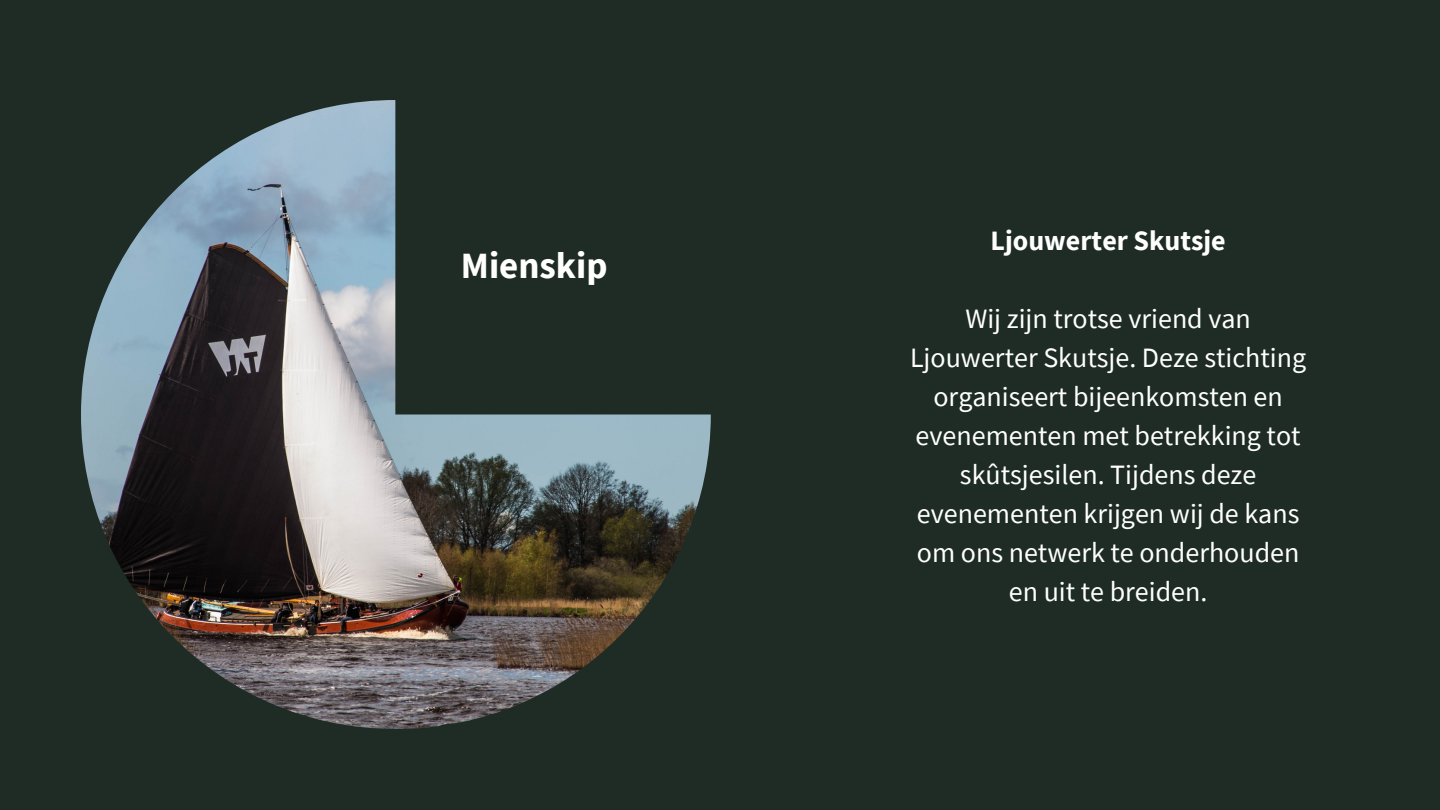
<style>
.page{position:relative;width:1440px;height:810px;background:#1e2c25}
.page>*{position:absolute;margin:0;border:0;box-sizing:border-box;transform-origin:0 0}
.t1{font:700 37px "Source Sans Pro";color:#fff}
.t2{font:28px/39px "Source Sans Pro";color:#fff;text-align:center}
.t3{font:700 28px "Source Sans Pro";color:#fff}
</style>
<div class="page">
<img style="left:81px;top:100px;width:630px;height:629px">
<h1 class="t1" style="left:461px;top:242px;width:148px">Mienskip</h1>
<p class="t3" style="left:991px;top:222px;width:237px">Ljouwerter Skutsje</p>
<p class="t2" style="left:910px;top:298px;width:398px">Wij zijn trotse vriend van<br>Ljouwerter Skutsje. Deze stichting organiseert bijeenkomsten en evenementen met betrekking tot skûtsjesilen. Tijdens deze evenementen krijgen wij de kans om ons netwerk te onderhouden en uit te breiden.</p>
</div>
